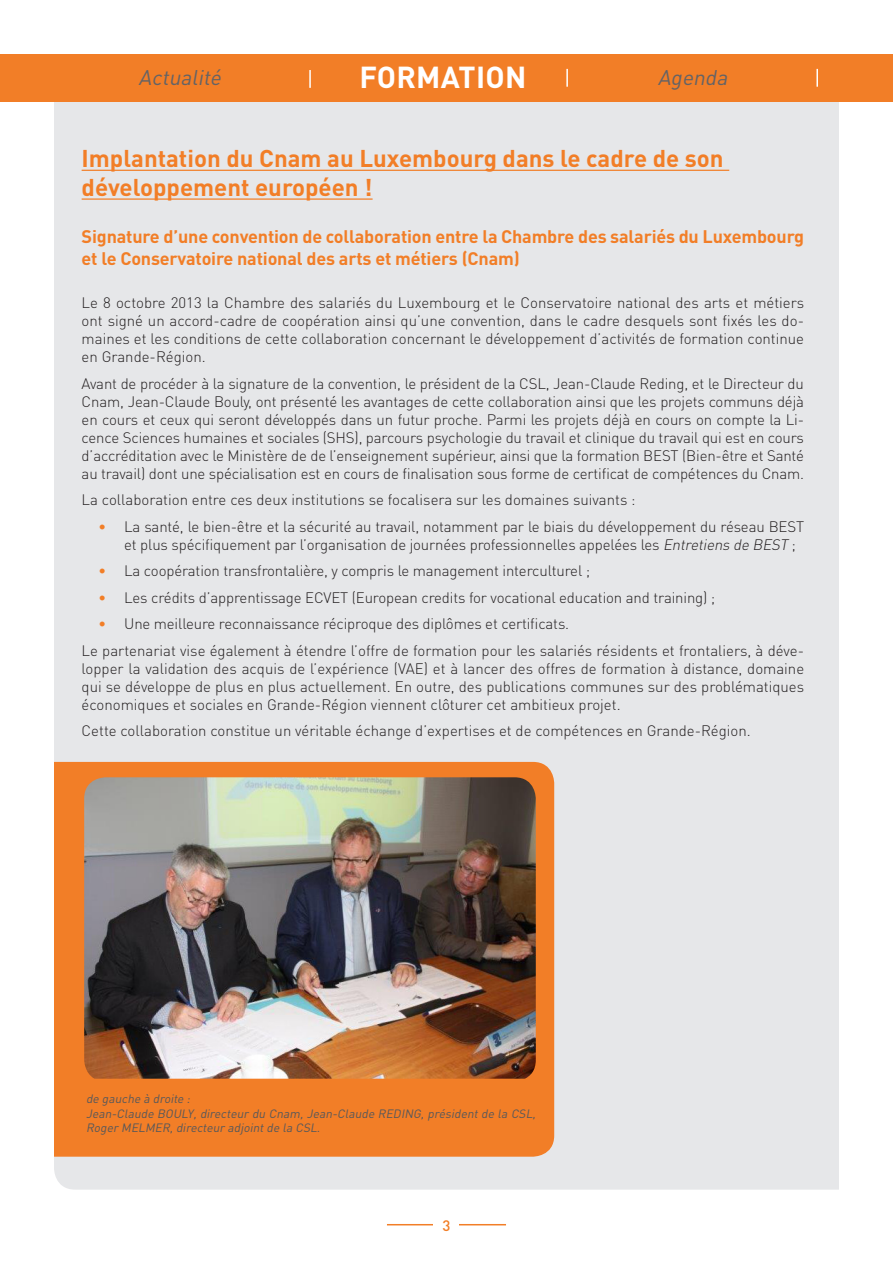
<style>
.page{position:relative;width:893px;height:1263px;background:#fff}
.page>*{position:absolute;margin:0;border:0;box-sizing:border-box;transform-origin:0 0}
.t1{font:700 30px "DIN Pro";letter-spacing:.01em;color:#fff}
.titre{font:700 24px/28.8px "DIN Pro";color:#f27e27}
.t2{font:italic 21px "DIN Pro";color:#636366}
.titre-2{font:700 18px/21.6px "DIN Pro";letter-spacing:-.01em;color:#f27e27}
.texte_courant{font:300 15px/18px "DIN Pro";color:#231f20;text-align:justify}
.énumération{font:300 15px/18px "DIN Pro";letter-spacing:-.01em;color:#231f20}
.noir_50__italique{font:500 15px "DIN Pro";color:#f27e27}
.texte_courant-2{font:italic 12px/14.4px "DIN Pro";color:#57585a}
.s1{font-weight:500;color:#f27e27}
.s2{font-style:italic}
</style>
<div class="page">
<div style="left:54px;top:102px;width:785px;height:1087px;background:#e6e7e9"></div>
<hr style="left:387px;top:1224px;width:119px;height:1px;background:#f27e27">
<div style="left:434px;top:1219px;width:25px;height:44px;background:#fff"></div>
<hr style="left:82px;top:170px;width:647px;height:1px;background:#f27e27">
<hr style="left:82px;top:198px;width:291px;height:2px;background:#f27e27">
<div style="left:0;top:54px;width:893px;height:48px;background:#f27e27"></div>
<svg style="left:309px;top:70px;width:2px;height:18px"></svg>
<svg style="left:566px;top:69px;width:2px;height:18px"></svg>
<svg style="left:816px;top:69px;width:2px;height:18px"></svg>
<div style="left:54px;top:762px;width:500px;height:395px;background:#f27e27"></div>
<img style="left:84px;top:777px;width:452px;height:302px">
<p class="t2" style="left:139px;top:63px;width:89px">Actualité</p>
<p class="t1" style="left:359px;top:57px;width:169px">FORMATION</p>
<p class="t2" style="left:658px;top:63px;width:76px">Agenda</p>
<p class="titre" style="left:82px;top:143px;width:644px">Implantation du Cnam au Luxembourg dans le cadre de son développement européen !</p>
<p class="titre-2" style="left:82px;top:225px;width:724px">Signature d’une convention de collaboration entre la Chambre des salariés du Luxembourg et le Conservatoire national des arts et métiers (Cnam)</p>
<p class="texte_courant" style="left:82px;top:293px;width:724px">Le 8 octobre 2013 la Chambre des salariés du Luxembourg et le Conservatoire national des arts et métiers ont signé un accord-cadre de coopération ainsi qu’une convention, dans le cadre desquels sont fixés les do&shy;maines et les conditions de cette collaboration concernant le développement d’activités de formation continue en Grande-Région.</p>
<p class="texte_courant" style="left:82px;top:374px;width:724px">Avant de procéder à la signature de la convention, le président de la CSL, Jean-Claude Reding, et le Directeur du Cnam, Jean-Claude Bouly, ont présenté les avantages de cette collaboration ainsi que les projets communs déjà en cours et ceux qui seront développés dans un futur proche. Parmi les projets déjà en cours on compte la Li&shy;cence Sciences humaines et sociales (SHS), parcours psychologie du travail et clinique du travail qui est en cours d’accréditation avec le Ministère de de l’enseignement supérieur, ainsi que la formation BEST (Bien-être et Santé au travail) dont une spécialisation est en cours de finalisation sous forme de certificat de compétences du Cnam.</p>
<p class="texte_courant" style="left:82px;top:490px;width:555px">La collaboration entre ces deux institutions se focalisera sur les domaines suivants :</p>
<p class="énumération" style="left:124px;top:517px;width:681px;text-indent:-26px"><span class="s1">•</span> La santé, le bien-être et la sécurité au travail, notamment par le biais du développement du réseau BEST et plus spécifiquement par l’organisation de journées professionnelles appelées les <span class="s2">Entretiens de BEST</span> ;</p>
<p class="énumération" style="left:99px;top:561px;width:493px"><span class="s1">•</span> La coopération transfrontalière, y compris le management interculturel ;</p>
<p class="énumération" style="left:99px;top:588px;width:618px"><span class="s1">•</span> Les crédits d’apprentissage ECVET (European credits for vocational education and training) ;</p>
<p class="énumération" style="left:99px;top:614px;width:472px"><span class="s1">•</span> Une meilleure reconnaissance réciproque des diplômes et certificats.</p>
<p class="texte_courant" style="left:82px;top:641px;width:724px">Le partenariat vise également à étendre l’offre de formation pour les salariés résidents et frontaliers, à déve&shy;lopper la validation des acquis de l’expérience (VAE) et à lancer des offres de formation à distance, domaine qui se développe de plus en plus actuellement. En outre, des publications communes sur des problématiques économiques et sociales en Grande-Région viennent clôturer cet ambitieux projet.</p>
<p class="texte_courant" style="left:82px;top:721px;width:671px">Cette collaboration constitue un véritable échange d’expertises et de compétences en Grande-Région.</p>
<p class="texte_courant-2" style="left:86px;top:1091px;width:108px">de gauche à droite :</p>
<p class="texte_courant-2" style="left:86px;top:1105px;width:454px">Jean-Claude BOULY, directeur du Cnam, Jean-Claude REDING, président de la CSL,<br>Roger MELMER,directeur adjointde la CSL.</p>
<p class="noir_50__italique" style="left:442px;top:1215px;width:9px">3</p>
</div>
